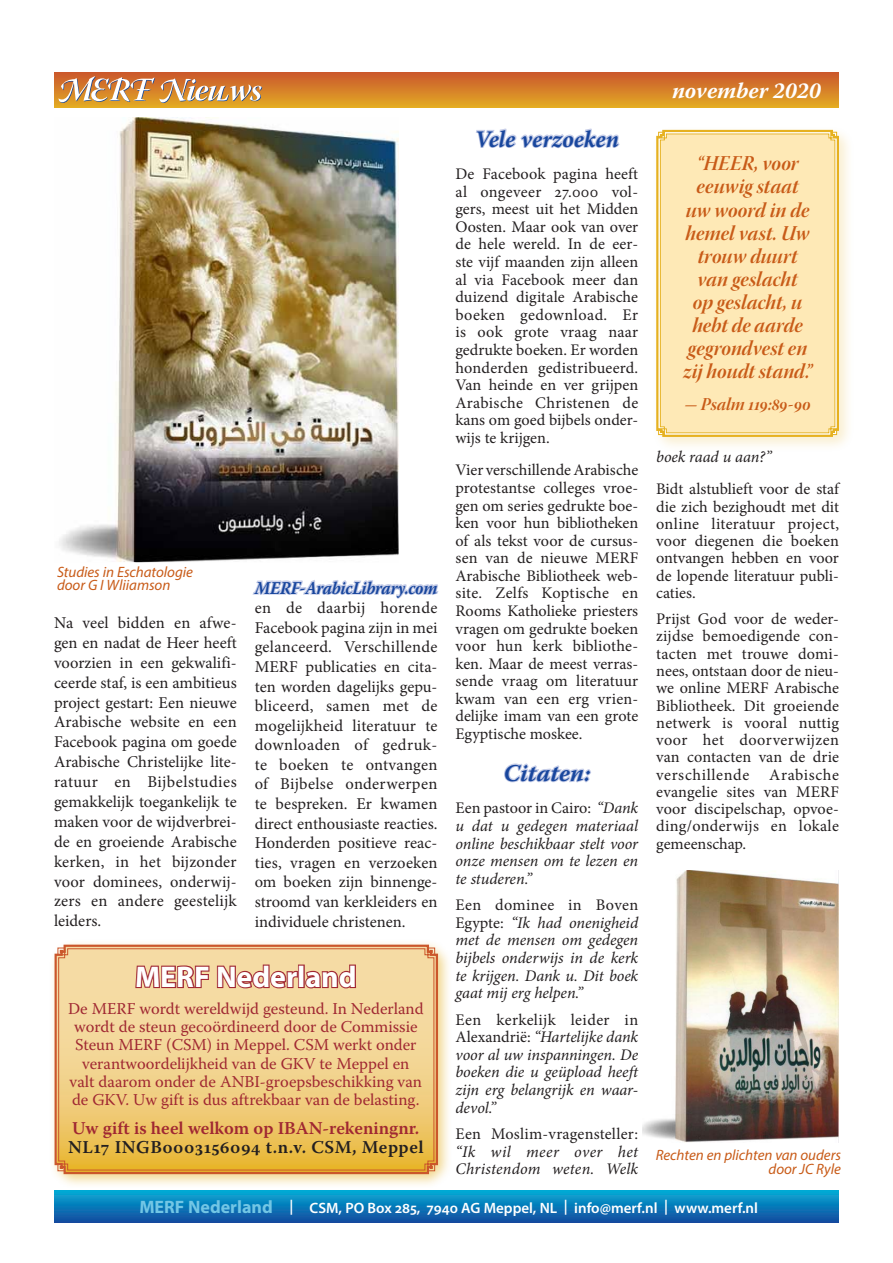
<style>
.page{position:relative;width:893px;height:1263px;background:#fff}
.page>*{position:absolute;margin:0;border:0;box-sizing:border-box;transform-origin:0 0}
.UK_Box_Header{font:700 30px "Myriad Pro";color:#fff}
.Heading_3{font:italic 700 24px "Minion Pro";color:#18469d}
.Heading_3-2{font:italic 700 24px "Warnock Pro";letter-spacing:.005em;color:#18469d}
.Month{font:italic 700 22.5px "Warnock Pro";letter-spacing:-.005em;color:#fff}
.Bible_Quote_01{font:21px/23.1px "Warnock Pro Bold It Disp";color:#c85b18;text-align:center;scale:.95 1}
.AU_NZ_addresses{font:600 18px/19.8px "Warnock Pro";letter-spacing:.01em;color:#a02832}
.Heading_3-3{font:italic 700 18px "Warnock Pro";letter-spacing:-.02em;color:#18469d;scale:.92 1}
.Bible_Quote_01-2{font:18px "Warnock Pro Bold It Disp";letter-spacing:-.005em;color:#c85b18;scale:.95 1}
.Normal_First{font:16.5px/19.6px "Minion Pro";color:#231f20;text-align:justify}
.Dutch_info{font:16.5px/18.1px "Warnock Pro";color:#a02832;text-align:center}
.Normal_First-2{font:16.2px/17.5px "Minion Pro";color:#231f20;text-align:justify}
.Normal_First-3{font:italic 16.2px/17.5px "Minion Pro";letter-spacing:-.005em;color:#231f20;text-align:justify}
.Caption_01{font:italic 15px/13.5px "Myriad Pro";letter-spacing:-.005em;color:#c85b18}
.t1{font:600 15px "Myriad Pro";color:#fff}
.s1{color:#231f20}
.s2{font-style:normal}
.s3{font-weight:700;font-size:18px;color:#72c6e5}
</style>
<div class="page">
<div style="left:54px;top:72px;width:785px;height:36px;background:linear-gradient(to bottom,#ca562d,#e3a923)"></div>
<img style="left:59px;top:76px;width:203px;height:27px">
<svg style="left:54px;top:1191px;width:785px;height:31px;background:#0a7ab9"></svg>
<svg style="left:476px;top:128px;width:144px;height:21px"></svg>
<svg style="left:504px;top:763px;width:87px;height:20px"></svg>
<svg style="left:252px;top:580px;width:187px;height:19px"></svg>
<img style="left:59px;top:117px;width:340px;height:445px">
<div style="left:652px;top:125px;width:203px;height:328px;background:#e6b120;opacity:.2"></div>
<svg style="left:655px;top:129px;width:185px;height:309px;background:#eecd72"></svg>
<div style="left:658px;top:131px;width:179px;height:304px;background:#fee9b6"></div>
<img style="left:642px;top:871px;width:197px;height:272px">
<div style="left:49px;top:939px;width:404px;height:250px;background:#e6b120;opacity:.5"></div>
<svg style="left:134px;top:939px;width:223px;height:4px"></svg>
<svg style="left:53px;top:943px;width:386px;height:232px;background:#de986c"></svg>
<svg style="left:57px;top:947px;width:378px;height:224px;background:#edc881"></svg>
<p class="Caption_01" style="left:57px;top:564px;width:138px">Studies in Eschatologie door G I Wliiamson</p>
<p class="Normal_First" style="left:54px;top:613px;width:184px">Na veel bidden en afwe&shy;gen en nadat de Heer heeft voorzien in een gekwalifi&shy;ceerde staf, is een ambitieus project gestart: Een nieuwe Arabische website en een Facebook pagina om goede Arabische Christelijke lite&shy;ratuur en Bijbelstudies gemakkelijk toegankelijk te maken voor de wijdverbrei&shy;de en groeiende Arabische kerken, in het bijzonder voor dominees, onderwij&shy;zers en andere geestelijk leiders.</p>
<p class="Heading_3-3" style="left:255px;top:577px;width:200px">MERF-ArabicLibrary.com</p>
<p class="Normal_First" style="left:255px;top:598px;width:184px">en de daarbij horende Facebook pagina zijn in mei gelanceerd. Verschillende MERF publicaties en cita&shy;ten worden dagelijks gepu&shy;bliceerd, samen met de mogelijkheid literatuur te downloaden of gedruk&shy;te boeken te ontvangen of Bijbelse onderwerpen te bespreken. Er kwamen direct enthousiaste reacties.<br>Honderden positieve reac&shy;ties, vragen en verzoeken om boeken zijn binnenge&shy;stroomd van kerkleiders en individuele christenen.</p>
<p class="UK_Box_Header" style="left:135px;top:957px;width:223px">MERF Nederland</p>
<p class="Dutch_info" style="left:68px;top:999px;width:357px">De MERF wordt wereldwijd gesteund. In Nederland wordt de steun gecoördineerd door de Commissie Steun MERF (CSM) in Meppel. CSM werkt onder verantwoordelijkheid van de GKV te Meppel en valt daarom onder de ANBI-groepsbeschikking van de GKV. Uw gift is dus aftrekbaar van de belasting.</p>
<p class="AU_NZ_addresses" style="left:68px;top:1117px;width:357px">Uw gift is heel welkom op IBAN-rekeningnr.<br><span class="s1">NL17 INGB0003156094 t.n.v. CSM, Meppel</span></p>
<p class="Heading_3" style="left:475px;top:122px;width:146px">Vele verzoeken</p>
<p class="Normal_First-2" style="left:455px;top:165px;width:184px">De Facebook pagina heeft al ongeveer 27.000 vol&shy;gers, meest uit het Midden Oosten. Maar ook van over de hele wereld. In de eer&shy;ste vijf maanden zijn alleen al via Facebook meer dan duizend digitale Arabische boeken gedownload. Er is ook grote vraag naar gedrukte boeken. Er worden honderden gedistribueerd.<br>Van heinde en ver grijpen Arabische Christenen de kans om goed bijbels onder&shy;wijs te krijgen.</p>
<p class="Normal_First-2" style="left:455px;top:461px;width:184px">Vier verschillende Arabische protestantse colleges vroe&shy;gen om series gedrukte boe&shy;ken voor hun bibliotheken of als tekst voor de cursus&shy;sen van de nieuwe MERF Arabische Bibliotheek web&shy;site. Zelfs Koptische en Rooms Katholieke priesters vragen om gedrukte boeken voor hun kerk bibliothe&shy;ken. Maar de meest verras&shy;sende vraag om literatuur kwam van een erg vrien&shy;delijke imam van een grote Egyptische moskee.</p>
<p class="Heading_3-2" style="left:503px;top:758px;width:88px">Citaten:</p>
<p class="Normal_First-3" style="left:455px;top:799px;width:184px"><span class="s2">Een pastoor in Cairo:</span> “Dank u dat u gedegen materiaal online beschikbaar stelt voor onze mensen om te lezen en te studeren.”</p>
<p class="Normal_First-3" style="left:455px;top:896px;width:184px"><span class="s2">Een dominee in Boven Egypte:</span> “Ik had onenigheid met de mensen om gedegen bijbels onderwijs in de kerk te krijgen. Dank u. Dit boek gaat mij erg helpen.”</p>
<p class="Normal_First-3" style="left:455px;top:1011px;width:184px"><span class="s2">Een kerkelijk leider in Alexandrië:</span> “Hartelijke dank voor al uw inspanningen. De boeken die u geüpload heeft zijn erg belangrijk en waar&shy;devol.”</p>
<p class="Normal_First-3" style="left:455px;top:1125px;width:184px"><span class="s2">Een Moslim-vragensteller: </span>“Ik wil meer over het Christendom weten. Welk</p>
<p class="Month" style="left:672px;top:77px;width:150px">november 2020</p>
<p class="Bible_Quote_01" style="left:683px;top:152px;width:137px">“HEER, voor eeuwig staat uw woord in de hemel vast. Uw trouw duurt van geslacht<br>op geslacht, u hebt de aarde gegrondvest en zij houdt stand.”</p>
<p class="Bible_Quote_01-2" style="left:684px;top:393px;width:135px">- Psalm 119:89-90</p>
<p class="Normal_First-3" style="left:656px;top:448px;width:117px">boek raad u aan?”</p>
<p class="Normal_First-2" style="left:656px;top:481px;width:184px">Bidt alstublieft voor de staf die zich bezighoudt met dit online literatuur project, voor diegenen die boeken ontvangen hebben en voor de lopende literatuur publi&shy;caties.</p>
<p class="Normal_First-2" style="left:656px;top:610px;width:184px">Prijst God voor de weder&shy;zijdse bemoedigende con&shy;tacten met trouwe domi&shy;nees, ontstaan door de nieu&shy;we online MERF Arabische Bibliotheek. Dit groeiende netwerk is vooral nuttig voor het doorverwijzen van contacten van de drie verschillende Arabische evangelie sites van MERF voor discipelschap, opvoe&shy;ding/onderwijs en lokale gemeenschap.</p>
<p class="Caption_01" style="left:656px;top:1148px;width:187px;text-align:right">Rechten en plichten van ouders door JC Ryle</p>
<p class="t1" style="left:139px;top:1198px;width:620px"><span class="s3">MERF Nederland</span> | CSM, PO Box 285, 7940 AG Meppel, NL | info@merf.nl | www.merf.nl</p>
</div>
